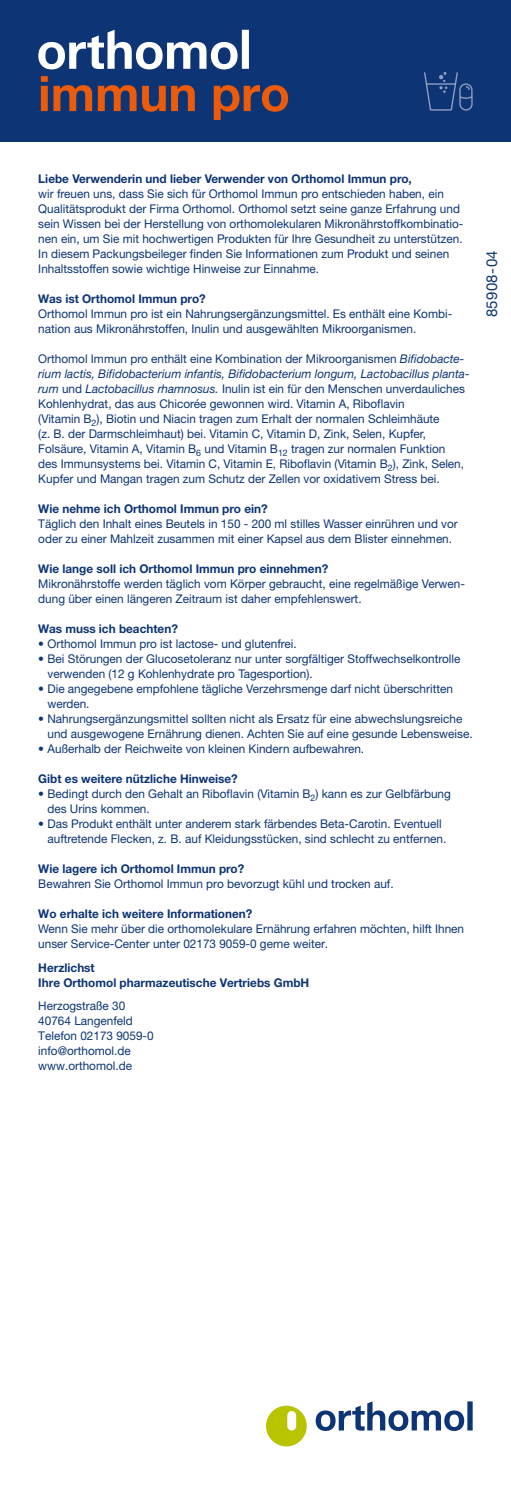
<style>
.page{position:relative;width:511px;height:1489px;background:#fff}
.page>*{position:absolute;margin:0;border:0;box-sizing:border-box;transform-origin:0 0}
.t1{font:15px "Helvetica Neue LT Pro";letter-spacing:.025em;color:#0d3474}
.t2{font:12px/15px "Helvetica Neue LT Pro";color:#0d3474}
.t3{font:700 12px/15px "Helvetica Neue LT Pro";color:#0d3474}
.s1{font-style:italic}
</style>
<div class="page">
<div style="left:0;top:0;width:510px;height:142px;background:#0d3474"></div>
<svg style="left:266px;top:1405px;width:40px;height:41px"></svg>
<svg style="left:315px;top:1401px;width:149px;height:29px"></svg>
<div style="left:467px;top:1401px;width:5px;height:29px;background:#0d3474"></div>
<svg style="left:424px;top:72px;width:48px;height:39px"></svg>
<svg style="left:38px;top:30px;width:199px;height:39px"></svg>
<div style="left:241px;top:30px;width:8px;height:39px;background:#fff"></div>
<svg style="left:41px;top:76px;width:51px;height:35px"></svg>
<svg style="left:98px;top:85px;width:38px;height:26px"></svg>
<svg style="left:142px;top:85px;width:53px;height:27px"></svg>
<svg style="left:213px;top:85px;width:75px;height:35px"></svg>
<p class="t3" style="left:38px;top:171px;width:375px">Liebe Verwenderin und lieber Verwender von Orthomol Immun pro,</p>
<p class="t2" style="left:38px;top:186px;width:426px">wir freuen uns, dass Sie sich für Orthomol Immun pro entschieden haben, ein Qualitätsprodukt der Firma Orthomol. Orthomol setzt seine ganze Erfahrung und sein Wissen bei der Herstellung von orthomolekularen Mikronährstoffkombinatio&shy;nen ein, um Sie mit hochwertigen Produkten für Ihre Gesundheit zu unterstützen.<br>In diesem Packungsbeileger finden Sie Informationen zum Produkt und seinen Inhaltsstoffen sowie wichtige Hinweise zur Einnahme.</p>
<p class="t3" style="left:38px;top:291px;width:169px">Was ist Orthomol Immun pro?</p>
<p class="t2" style="left:38px;top:306px;width:415px">Orthomol Immun pro ist ein Nahrungsergänzungsmittel. Es enthält eine Kombi&shy;nation aus Mikronährstoffen, Inulin und ausgewählten Mikroorganismen.</p>
<p class="t2" style="left:38px;top:351px;width:432px">Orthomol Immun pro enthält eine Kombination der Mikroorganismen <span class="s1">Bifidobacte&shy;rium lactis, Bifidobacterium infantis, Bifidobacterium longum, Lactobacillus planta&shy;rum</span> und <span class="s1">Lactobacillus rhamnosus.</span> Inulin ist ein für den Menschen unverdauliches Kohlenhydrat, das aus Chicorée gewonnen wird. Vitamin A, Riboflavin<br>(Vitamin B<sub>2</sub>), Biotin und Niacin tragen zum Erhalt der normalen Schleimhäute<br>(z. B. der Darmschleimhaut) bei. Vitamin C, Vitamin D, Zink, Selen, Kupfer, Folsäure, Vitamin A, Vitamin B<sub>6</sub> und Vitamin B<sub>12</sub> tragen zur normalen Funktion<br>des Immunsystems bei. Vitamin C, Vitamin E, Riboflavin (Vitamin B<sub>2</sub>), Zink, Selen, Kupfer und Mangan tragen zum Schutz der Zellen vor oxidativem Stress bei.</p>
<p class="t3" style="left:38px;top:501px;width:231px">Wie nehme ich Orthomol Immun pro ein?</p>
<p class="t2" style="left:38px;top:516px;width:420px">Täglich den Inhalt eines Beutels in 150 - 200 ml stilles Wasser einrühren und vor oder zu einer Mahlzeit zusammen mit einer Kapsel aus dem Blister einnehmen.</p>
<p class="t3" style="left:38px;top:561px;width:291px">Wie lange soll ich Orthomol Immun pro einnehmen?</p>
<p class="t2" style="left:38px;top:576px;width:428px">Mikronährstoffe werden täglich vom Körper gebraucht, eine regelmäßige Verwen&shy;dung über einen längeren Zeitraum ist daher empfehlenswert.</p>
<p class="t3" style="left:38px;top:621px;width:141px">Was muss ich beachten?</p>
<p class="t2" style="left:38px;top:636px;width:260px">• Orthomol Immun pro ist lactose- und glutenfrei.</p>
<p class="t2" style="left:47px;top:651px;width:414px;text-indent:-9px">• Bei Störungen der Glucosetoleranz nur unter sorgfältiger Stoffwechselkontrolle verwenden (12 g Kohlenhydrate pro Tagesportion).</p>
<p class="t2" style="left:47px;top:681px;width:406px;text-indent:-9px">• Die angegebene empfohlene tägliche Verzehrsmenge darf nicht überschritten werden.</p>
<p class="t2" style="left:47px;top:711px;width:426px;text-indent:-9px">• Nahrungsergänzungsmittel sollten nicht als Ersatz für eine abwechslungsreiche und ausgewogene Ernährung dienen. Achten Sie auf eine gesunde Lebensweise.</p>
<p class="t2" style="left:38px;top:741px;width:327px">• Außerhalb der Reichweite von kleinen Kindern aufbewahren.</p>
<p class="t3" style="left:38px;top:771px;width:201px">Gibt es weitere nützliche Hinweise?</p>
<p class="t2" style="left:47px;top:786px;width:404px;text-indent:-9px">• Bedingt durch den Gehalt an Riboflavin (Vitamin B<sub>2</sub>) kann es zur Gelbfärbung des Urins kommen.</p>
<p class="t2" style="left:47px;top:816px;width:400px;text-indent:-9px">• Das Produkt enthält unter anderem stark färbendes Beta-Carotin. Eventuell auftretende Flecken, z. B. auf Kleidungsstücken, sind schlecht zu entfernen.</p>
<p class="t3" style="left:38px;top:861px;width:207px">Wie lagere ich Orthomol Immun pro?</p>
<p class="t2" style="left:38px;top:876px;width:356px">Bewahren Sie Orthomol Immun pro bevorzugt kühl und trocken auf.</p>
<p class="t3" style="left:38px;top:906px;width:215px">Wo erhalte ich weitere Informationen?</p>
<p class="t2" style="left:38px;top:921px;width:427px">Wenn Sie mehr über die orthomolekulare Ernährung erfahren möchten, hilft Ihnen unser Service-Center unter 02173 9059-0 gerne weiter.</p>
<p class="t3" style="left:38px;top:959px;width:272px">Herzlichst<br>Ihre Orthomol pharmazeutische Vertriebs GmbH</p>
<p class="t2" style="left:38px;top:998px;width:117px">Herzogstraße 30<br>40764 Langenfeld<br>Telefon 02173 9059-0 info@orthomol.de www.orthomol.de</p>
<p class="t1" style="left:482px;top:317px;width:69px;rotate:-90deg">85908-04</p>
</div>
